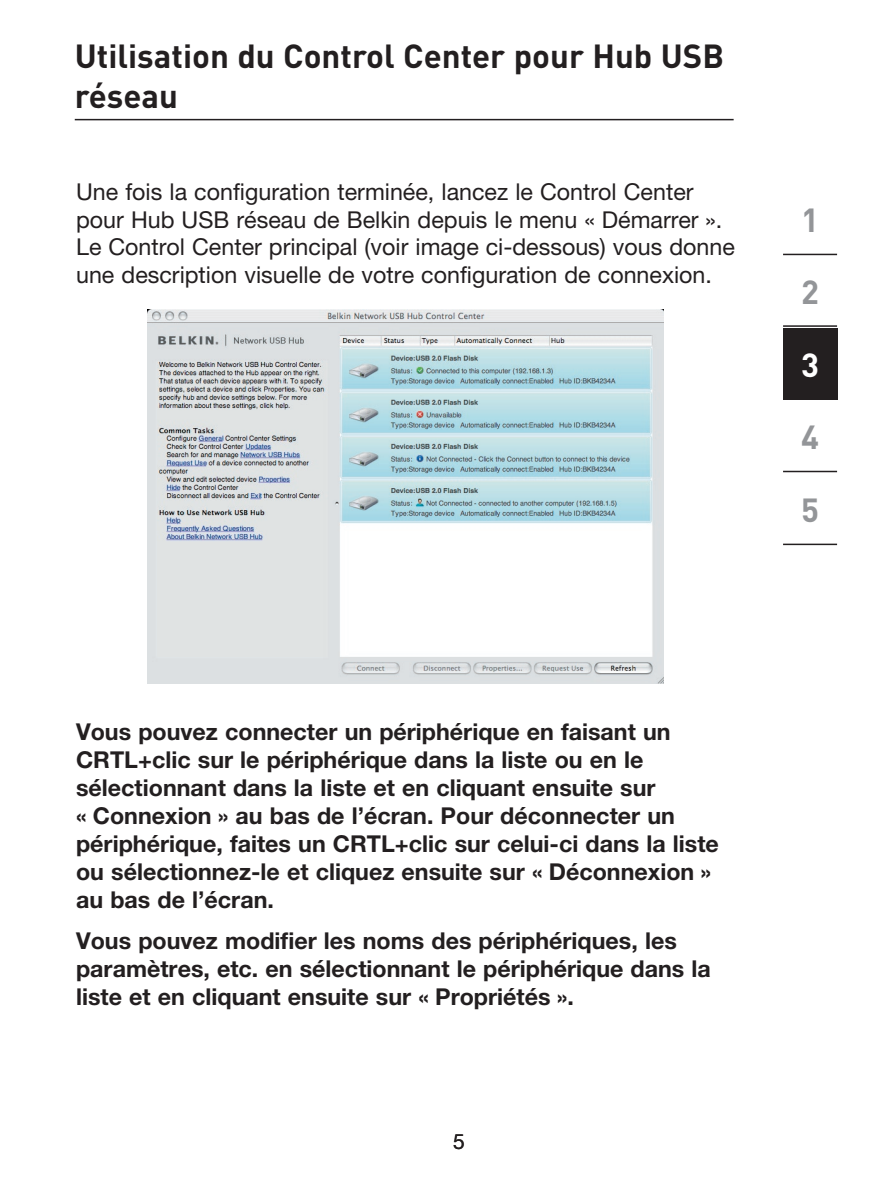
<style>
.page{position:relative;width:893px;height:1188px;background:#fff}
.page>*{position:absolute;margin:0;border:0;box-sizing:border-box;transform-origin:0 0}
.t1{font:700 33px/39.6px "DINOT";color:#231f20}
.t2{font:700 33px/71.7px "DINOT";color:#939598}
.t3{font:700 33px "DINOT";color:#fff}
.t4{font:700 23.4px/27.9px "Helvetica Neue LT Pro";color:#231f20}
.t5{font:23.4px/27.9px "Helvetica Neue LT Pro";color:#231f20}
.t6{font:21px "Helvetica Neue LT Pro";color:#231f20}
</style>
<div class="page">
<hr style="left:75px;top:119px;width:659px;height:1px;background:#231f20">
<hr style="left:783px;top:254px;width:54px;height:1px;background:#231f20">
<hr style="left:783px;top:325px;width:54px;height:2px;background:#231f20">
<div style="left:783px;top:328px;width:54px;height:72px;background:#231f20"></div>
<hr style="left:783px;top:471px;width:54px;height:1px;background:#231f20">
<hr style="left:783px;top:544px;width:54px;height:1px;background:#231f20">
<img style="left:147px;top:309px;width:516px;height:374px">
<h1 class="t1" style="left:75px;top:35px;width:651px">Utilisation du Control Center pour Hub USB réseau</h1>
<p class="t5" style="left:76px;top:177px;width:660px">Une fois la configuration terminée, lancez le Control Center pour Hub USB réseau de Belkin depuis le menu « Démarrer ».<br>Le Control Center principal (voir image ci-dessous) vous donne une description visuelle de votre configuration de connexion.</p>
<h1 class="t2" style="left:801px;top:183px;width:19px">1<br>2</h1>
<h1 class="t3" style="left:801px;top:342px;width:19px">3</h1>
<h1 class="t2" style="left:801px;top:400px;width:19px">4</h1>
<h1 class="t2" style="left:801px;top:473px;width:19px">5</h1>
<p class="t4" style="left:76px;top:718px;width:644px">Vous pouvez connecter un périphérique en faisant un CRTL+clic sur le périphérique dans la liste ou en le sélectionnant dans la liste et en cliquant ensuite sur<br>« Connexion » au bas de l’écran. Pour déconnecter un périphérique, faites un CRTL+clic sur celui-ci dans la liste ou sélectionnez-le et cliquez ensuite sur « Déconnexion » au bas de l’écran.</p>
<p class="t4" style="left:76px;top:926px;width:636px">Vous pouvez modifier les noms des périphériques, les paramètres, etc. en sélectionnant le périphérique dans la liste et en cliquant ensuite sur « Propriétés ».</p>
<p class="t6" style="left:453px;top:1129px;width:13px">5</p>
</div>
